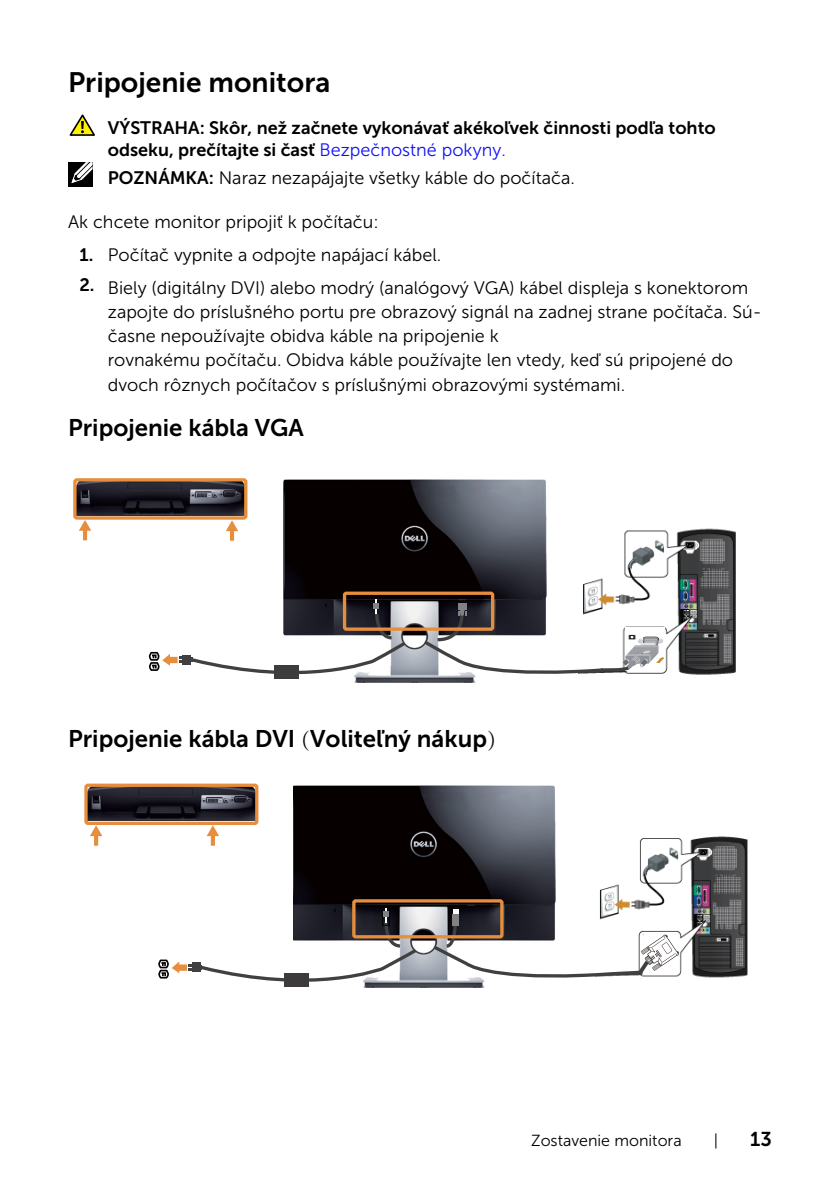
<style>
.page{position:relative;width:840px;height:1191px;background:#fff}
.page>*{position:absolute;margin:0;border:0;box-sizing:border-box;transform-origin:0 0}
.t1{font:28px "Museo Sans For Dell 700";color:#000}
.t2{font:24px "Museo Sans For Dell 700";color:#000}
.t3{font:20px "Museo Sans For Dell 700";color:#000}
.t4{font:18px/24.2px "Museo Sans For Dell 300";color:#000}
.t5{font:18px/21.6px "Museo Sans For Dell 700";color:#000}
.t6{font:16px "Museo Sans For Dell 300";color:#000}
.s1{font-family:"Museo Sans For Dell 300";color:#1111f6}
.s2{font-family:"Museo Sans For Dell 700"}
.s3{font-family:"Adobe Song Std";font-weight:300}
</style>
<div class="page">
<svg style="left:69px;top:114px;width:26px;height:22px"></svg>
<div style="left:68px;top:162px;width:24px;height:24px;background:#000"></div>
<svg style="left:71px;top:162px;width:22px;height:22px"></svg>
<img style="left:284px;top:480px;width:261px;height:202px">
<img style="left:583px;top:528px;width:153px;height:147px">
<div style="left:458px;top:603px;width:8px;height:7px;background:#808284"></div>
<svg style="left:421px;top:609px;width:245px;height:66px"></svg>
<div style="left:343px;top:591px;width:151px;height:40px;border:3px solid #e68e3d;border-radius:2px"></div>
<svg style="left:79px;top:520px;width:12px;height:20px"></svg>
<svg style="left:226px;top:520px;width:12px;height:21px"></svg>
<svg style="left:148px;top:600px;width:260px;height:83px"></svg>
<div style="left:274px;top:665px;width:25px;height:14px;background:#3d3b3b"></div>
<img style="left:77px;top:482px;width:166px;height:33px">
<div style="left:73px;top:478px;width:174px;height:41px;border:3px solid #e68e3d;border-radius:2px"></div>
<img style="left:293px;top:785px;width:261px;height:123px">
<img style="left:599px;top:836px;width:149px;height:142px">
<div style="left:352px;top:899px;width:151px;height:39px;border:3px solid #e68e3d;border-radius:2px"></div>
<svg style="left:158px;top:908px;width:521px;height:80px"></svg>
<svg style="left:90px;top:825px;width:12px;height:20px"></svg>
<svg style="left:206px;top:825px;width:13px;height:20px"></svg>
<img style="left:88px;top:787px;width:166px;height:34px">
<div style="left:84px;top:783px;width:174px;height:42px;border:3px solid #e68e3d;border-radius:2px"></div>
<h1 class="t1" style="left:68px;top:67px;width:263px">Pripojenie monitora</h1>
<p class="t5" style="left:108px;top:117px;width:609px">VÝSTRAHA: Skôr, než začnete vykonávať akékoľvek činnosti podľa tohto odseku, prečítajte si časť <span class="s1">Bezpečnostné pokyny.</span></p>
<p class="t4" style="left:108px;top:166px;width:468px"><span class="s2">POZNÁMKA:</span> Naraz nezapájajte všetky káble do počítača.</p>
<p class="t4" style="left:68px;top:210px;width:312px">Ak chcete monitor pripojiť k počítaču:</p>
<p class="t4" style="left:79px;top:243px;width:363px"><span class="s2">1.</span> Počítač vypnite a odpojte napájací kábel.</p>
<p class="t4" style="left:108px;top:276px;width:655px;text-indent:-28px"><sup>2.</sup> Biely (digitálny DVI) alebo modrý (analógový VGA) kábel displeja s konektorom zapojte do príslušného portu pre obrazový signál na zadnej strane počítača. Sú&shy;časne nepoužívajte obidva káble na pripojenie k<br>rovnakému počítaču. Obidva káble používajte len vtedy, keď sú pripojené do dvoch rôznych počítačov s príslušnými obrazovými systémami.</p>
<h2 class="t2" style="left:68px;top:414px;width:237px">Pripojenie kábla VGA</h2>
<h2 class="t2" style="left:68px;top:725px;width:429px">Pripojenie kábla DVI <span class="s3">(</span>Voliteľný nákup<span class="s3">)</span></h2>
<p class="t6" style="left:531px;top:1131px;width:152px">Zostavenie monitora</p>
<p class="t6" style="left:713px;top:1131px;width:6px">|</p>
<p class="t3" style="left:749px;top:1127px;width:23px">13</p>
</div>
